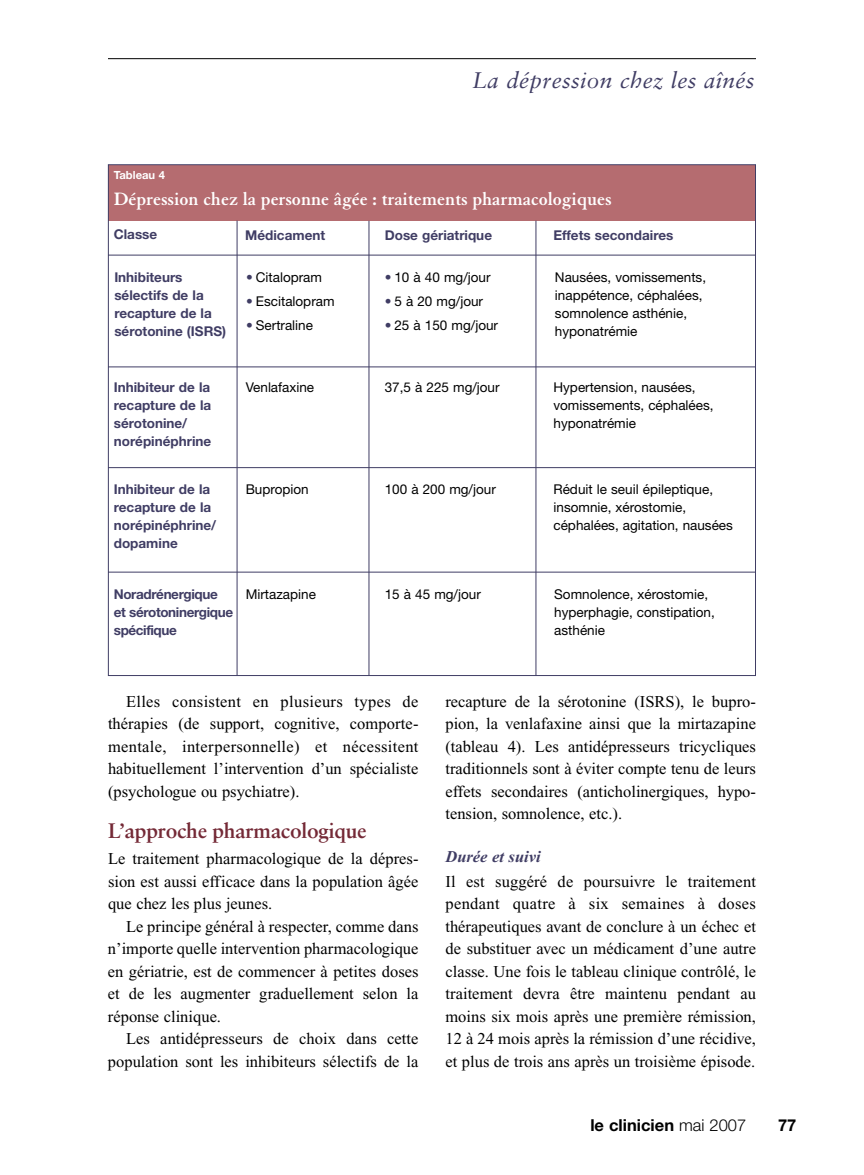
<style>
.page{position:relative;width:864px;height:1175px;background:#fff}
.page>*{position:absolute;margin:0;border:0;box-sizing:border-box;transform-origin:0 0}
.t1{font:22.5px "Sabon Italic Os F";letter-spacing:.015em;color:#403d64}
.t2{font:700 21px "Sabon";letter-spacing:-.01em;color:#742936}
.t3{font:700 19.5px "Granjon";color:#fff}
.t4{font:16.5px/22.5px "Times";color:#000;text-align:justify}
.t5{font:700 16.5px "Helvetica Neue";color:#000}
.t6{font:italic 700 16.5px "Times";color:#403d64}
.t7{font:13.5px/18px "Helvetica Neue";color:#000}
.t8{font:700 13.5px/18px "Helvetica Neue";color:#403d64}
.t9{font:700 13.5px/18px "Helvetica Neue";letter-spacing:-.03em;color:#403d64}
.t10{font:700 11.25px "Helvetica Neue";color:#fff}
.s1{color:#403d64}
.s2{font-weight:300}
</style>
<div class="page">
<div style="left:109px;top:165px;width:647px;height:55px;background:#b56c70"></div>
<hr style="left:108px;top:58px;width:648px;height:1px;background:#000">
<hr style="left:108px;top:255px;width:648px;height:1px;background:#403d64">
<hr style="left:237px;top:221px;width:1px;height:454px;background:#403d64">
<hr style="left:108px;top:366px;width:648px;height:1px;background:#403d64">
<hr style="left:108px;top:467px;width:648px;height:1px;background:#403d64">
<hr style="left:108px;top:572px;width:648px;height:1px;background:#403d64">
<hr style="left:369px;top:221px;width:1px;height:454px;background:#403d64">
<hr style="left:536px;top:221px;width:1px;height:454px;background:#403d64">
<h1 class="t1" style="left:472px;top:71px;width:284px">La dépression chez les aînés</h1>
<p class="t10" style="left:114px;top:171px;width:53px">Tableau 4</p>
<p class="t3" style="left:114px;top:192px;width:499px">Dépression chez la personne âgée : traitements pharmacologiques</p>
<p class="t8" style="left:245px;top:227px;width:81px">Médicament</p>
<p class="t8" style="left:385px;top:227px;width:109px">Dose gériatrique</p>
<p class="t8" style="left:553px;top:227px;width:121px">Effets secondaires</p>
<p class="t8" style="left:114px;top:269px;width:113px">Inhibiteurs sélectifs de la recapture de la sérotonine (ISRS)</p>
<p class="t8" style="left:114px;top:226px;width:45px">Classe</p>
<p class="t7" style="left:246px;top:269px;width:77px"><span class="s1">•</span> Citalopram</p>
<p class="t7" style="left:246px;top:293px;width:90px"><span class="s1">•</span> Escitalopram</p>
<p class="t7" style="left:246px;top:317px;width:68px"><span class="s1">•</span> Sertraline</p>
<p class="t7" style="left:385px;top:269px;width:107px"><span class="s1">•</span> 10 à 40 mg/jour</p>
<p class="t7" style="left:385px;top:293px;width:100px"><span class="s1">•</span> 5 à 20 mg/jour</p>
<p class="t7" style="left:385px;top:317px;width:115px"><span class="s1">•</span> 25 à 150 mg/jour</p>
<p class="t7" style="left:555px;top:269px;width:153px">Nausées, vomissements, inappétence, céphalées, somnolence asthénie, hyponatrémie</p>
<p class="t8" style="left:114px;top:379px;width:99px">Inhibiteur de la recapture de la sérotonine/ norépinéphrine</p>
<p class="t8" style="left:114px;top:481px;width:104px">Inhibiteur de la recapture de la norépinéphrine/ dopamine</p>
<p class="t9" style="left:114px;top:587px;width:121px">Noradrénergique et sérotoninergique spécifique</p>
<p class="t7" style="left:246px;top:379px;width:70px">Venlafaxine</p>
<p class="t7" style="left:385px;top:379px;width:116px">37,5 à 225 mg/jour</p>
<p class="t7" style="left:553px;top:379px;width:162px">Hypertension, nausées, vomissements, céphalées, hyponatrémie</p>
<p class="t7" style="left:246px;top:482px;width:65px">Bupropion</p>
<p class="t7" style="left:385px;top:482px;width:113px">100 à 200 mg/jour</p>
<p class="t7" style="left:553px;top:482px;width:181px">Réduit le seuil épileptique, insomnie, xérostomie, céphalées, agitation, nausées</p>
<p class="t7" style="left:246px;top:587px;width:72px">Mirtazapine</p>
<p class="t7" style="left:385px;top:587px;width:98px">15 à 45 mg/jour</p>
<p class="t7" style="left:554px;top:587px;width:162px">Somnolence, xérostomie, hyperphagie, constipation, asthénie</p>
<p class="t4" style="left:108px;top:691px;width:312px;text-indent:18px">Elles consistent en plusieurs types de thérapies (de support, cognitive, comporte&shy;mentale, interpersonnelle) et nécessitent habituellement l’intervention d’un spécialiste (psychologue ou psychiatre).</p>
<p class="t2" style="left:108px;top:822px;width:260px">L’approche pharmacologique</p>
<p class="t4" style="left:108px;top:849px;width:312px">Le traitement pharmacologique de la dépres&shy;sion est aussi efficace dans la population âgée que chez les plus jeunes.</p>
<p class="t4" style="left:108px;top:916px;width:312px;text-indent:18px">Le principe général à respecter, comme dans n’importe quelle intervention pharmacologique en gériatrie, est de commencer à petites doses et de les augmenter graduellement selon la réponse clinique.</p>
<p class="t4" style="left:108px;top:1029px;width:312px;text-align:right">Les antidépresseurs de choix dans cette population sont les inhibiteurs sélectifs de la</p>
<p class="t4" style="left:445px;top:691px;width:312px">recapture de la sérotonine (ISRS), le bupro&shy;pion, la venlafaxine ainsi que la mirtazapine (tableau 4). Les antidépresseurs tricycliques traditionnels sont à éviter compte tenu de leurs effets secondaires (anticholinergiques, hypo&shy;tension, somnolence, etc.).</p>
<p class="t6" style="left:445px;top:851px;width:97px">Durée et suivi</p>
<p class="t4" style="left:445px;top:871px;width:312px">Il est suggéré de poursuivre le traitement pendant quatre à six semaines à doses thérapeutiques avant de conclure à un échec et de substituer avec un médicament d’une autre classe. Une fois le tableau clinique contrôlé, le traitement devra être maintenu pendant au moins six mois après une première rémission, 12 à 24 mois après la rémission d’une récidive, et plus de trois ans après un troisième épisode.</p>
<p class="t5" style="left:590px;top:1119px;width:157px">le clinicien <span class="s2">mai 2007</span></p>
<p class="t5" style="left:778px;top:1119px;width:20px">77</p>
</div>
